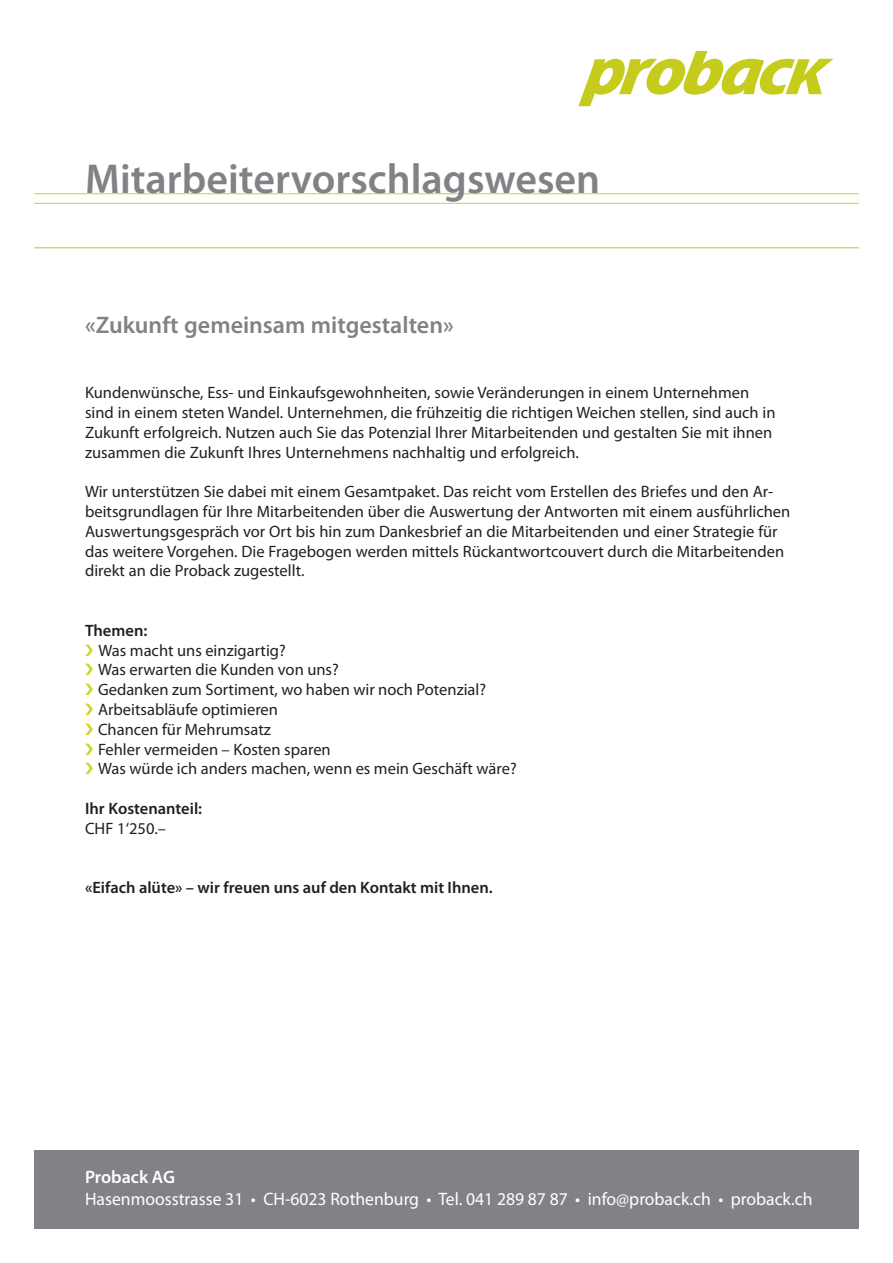
<style>
.page{position:relative;width:893px;height:1263px;background:#fff}
.page>*{position:absolute;margin:0;border:0;box-sizing:border-box;transform-origin:0 0}
.t1{font:600 42px "Myriad Pro";color:#808285}
.t2{font:600 24px "Myriad Pro";color:#808285}
.t3{font:18px "Myriad Pro";color:#fff}
.t4{font:600 18px "Myriad Pro";color:#fff}
.t5{font:16.5px/19.8px "Myriad Pro";color:#231f20}
.t6{font:600 16.5px "Myriad Pro";color:#231f20}
</style>
<div class="page">
<svg style="left:578px;top:51px;width:255px;height:55px"></svg>
<hr style="left:34px;top:193px;width:825px;height:1px;background:#ced51e">
<hr style="left:34px;top:203px;width:825px;height:1px;background:#ced51e">
<hr style="left:34px;top:247px;width:825px;height:1px;background:#becc2a">
<div style="left:34px;top:1150px;width:825px;height:79px;background:#808285"></div>
<h1 class="t1" style="left:85px;top:152px;width:517px">Mitarbeitervorschlagswesen</h1>
<h2 class="t2" style="left:85px;top:309px;width:370px">«Zukunft gemeinsam mitgestalten»</h2>
<p class="t5" style="left:85px;top:382px;width:692px">Kundenwünsche, Ess- und Einkaufsgewohnheiten, sowie Veränderungen in einem Unternehmen sind in einem steten Wandel. Unternehmen, die frühzeitig die richtigen Weichen stellen, sind auch in Zukunft erfolgreich. Nutzen auch Sie das Potenzial Ihrer Mitarbeitenden und gestalten Sie mit ihnen zusammen die Zukunft Ihres Unternehmens nachhaltig und erfolgreich.</p>
<p class="t5" style="left:85px;top:481px;width:707px">Wir unterstützen Sie dabei mit einem Gesamtpaket. Das reicht vom Erstellen des Briefes und den Ar&shy;beitsgrundlagen für Ihre Mitarbeitenden über die Auswertung der Antworten mit einem ausführlichen Auswertungsgespräch vor Ort bis hin zum Dankesbrief an die Mitarbeitenden und einer Strategie für das weitere Vorgehen. Die Fragebogen werden mittels Rückantwortcouvert durch die Mitarbeitenden direkt an die Proback zugestellt.</p>
<p class="t6" style="left:85px;top:620px;width:64px">Themen:</p>
<p class="t5" style="left:98px;top:640px;width:420px">Was macht uns einzigartig?<br>Was erwarten die Kunden von uns?<br>Gedanken zum Sortiment, wo haben wir noch Potenzial?<br>Arbeitsabläufe optimieren<br>Chancen für Mehrumsatz<br>Fehler vermeiden – Kosten sparen<br>Was würde ich anders machen, wenn es mein Geschäft wäre?</p>
<p class="t6" style="left:85px;top:798px;width:119px">Ihr Kostenanteil:</p>
<p class="t5" style="left:85px;top:818px;width:83px">CHF 1‘250.–</p>
<p class="t6" style="left:85px;top:877px;width:409px">«Eifach alüte» – wir freuen uns auf den Kontakt mit Ihnen.</p>
<p class="t4" style="left:85px;top:1165px;width:91px">Proback AG</p>
<p class="t3" style="left:85px;top:1187px;width:729px">Hasenmoosstrasse 31 • CH-6023 Rothenburg • Tel. 041 289 87 87 • info@proback.ch • proback.ch</p>
</div>
